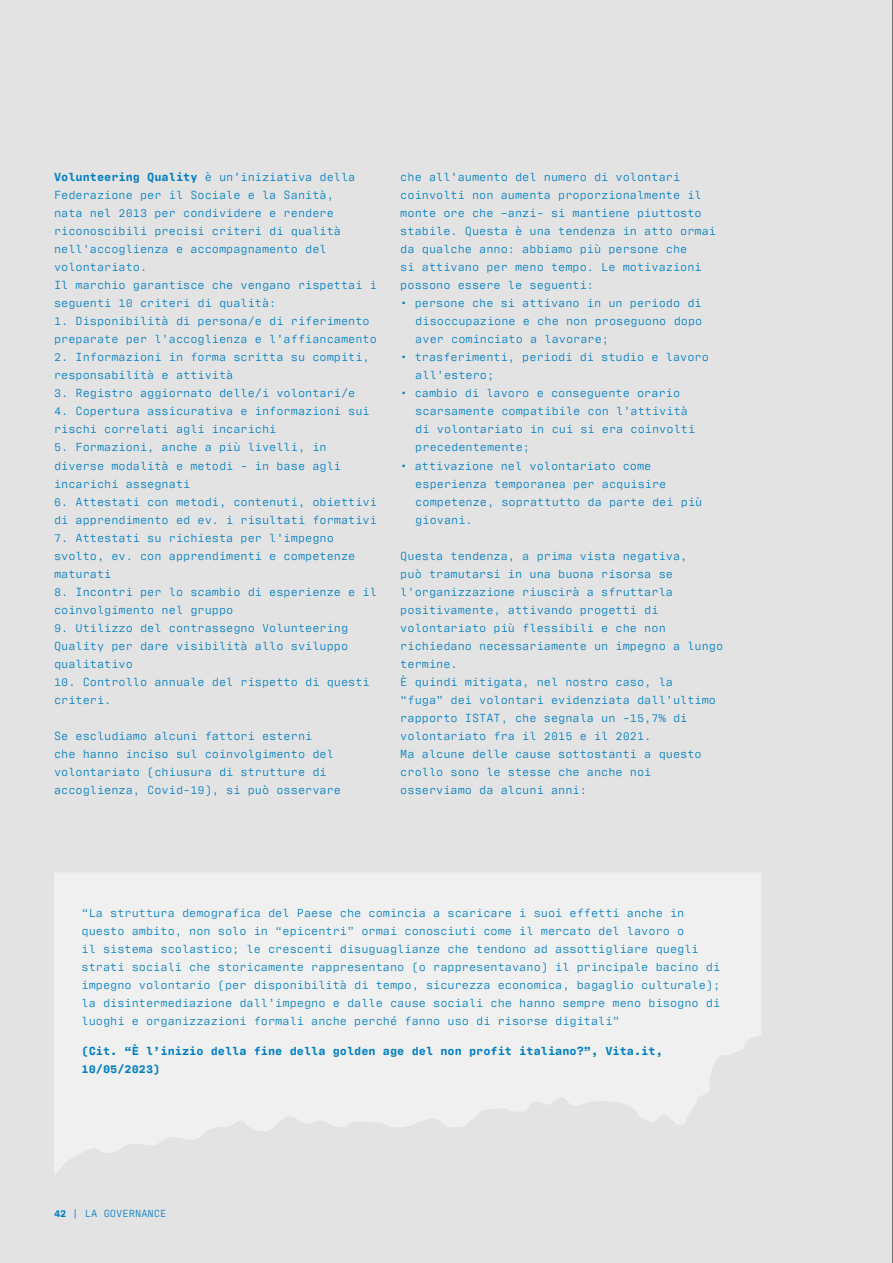
<style>
.page{position:relative;width:893px;height:1263px;background:#e3e3e3}
.page>*{position:absolute;margin:0;border:0;box-sizing:border-box;transform-origin:0 0}
.t1{font:12px/18px "Antarctican Mono";color:#007ec3}
.t2{font:700 12px/18px "Antarctican Mono";color:#007ec3}
.t3{font:10.5px "Antarctican Mono";color:#007ec3}
.s1{font-weight:700}
</style>
<div class="page">
<hr style="left:892px;top:0;width:1px;height:1263px;background:#000">
<svg style="left:54px;top:873px;width:707px;height:302px;fill:#f0f0f0"></svg>
<p class="t1" style="left:54px;top:167px;width:324px"><span class="s1">Volunteering Quality</span> è un’iniziativa della Federazione per il Sociale e la Sanità,<br>nata nel 2013 per condividere e rendere riconoscibili precisi criteri di qualità nell’accoglienza e accompagnamento del volontariato.<br>Il marchio garantisce che vengano rispettai i seguenti 10 criteri di qualità:</p>
<p class="t1" style="left:54px;top:311px;width:324px">1. Disponibilità di persona/e di riferimento preparate per l’accoglienza e l’affiancamento</p>
<p class="t1" style="left:54px;top:347px;width:317px">2. Informazioni in forma scritta su compiti, responsabilità e attività</p>
<p class="t1" style="left:54px;top:383px;width:303px">3. Registro aggiornato delle/i volontari/e</p>
<p class="t1" style="left:54px;top:401px;width:317px">4. Copertura assicurativa e informazioni sui rischi correlati agli incarichi</p>
<p class="t1" style="left:54px;top:437px;width:289px">5. Formazioni, anche a più livelli, in diverse modalità e metodi - in base agli incarichi assegnati</p>
<p class="t1" style="left:54px;top:491px;width:324px">6. Attestati con metodi, contenuti, obiettivi di apprendimento ed ev. i risultati formativi</p>
<p class="t1" style="left:54px;top:527px;width:303px">7. Attestati su richiesta per l’impegno svolto, ev. con apprendimenti e competenze maturati</p>
<p class="t1" style="left:54px;top:581px;width:324px">8. Incontri per lo scambio di esperienze e il coinvolgimento nel gruppo</p>
<p class="t1" style="left:54px;top:617px;width:296px;text-align:justify">9. Utilizzo del contrassegno Volunteering Quality per dare visibilità allo sviluppo qualitativo</p>
<p class="t1" style="left:54px;top:671px;width:317px">10. Controllo annuale del rispetto di questi criteri.</p>
<p class="t1" style="left:54px;top:725px;width:289px">Se escludiamo alcuni fattori esterni<br>che hanno inciso sul coinvolgimento del volontariato (chiusura di strutture di accoglienza, Covid-19), si può osservare</p>
<p class="t1" style="left:400px;top:167px;width:317px">che all’aumento del numero di volontari coinvolti non aumenta proporzionalmente il monte ore che –anzi- si mantiene piuttosto stabile. Questa è una tendenza in atto ormai da qualche anno: abbiamo più persone che<br>si attivano per meno tempo. Le motivazioni possono essere le seguenti:<br><span class="s1">∙</span> persone che si attivano in un periodo di</p>
<p class="t1" style="left:415px;top:311px;width:289px">disoccupazione e che non proseguono dopo</p>
<p class="t1" style="left:415px;top:329px;width:195px">aver cominciato a lavorare;</p>
<p class="t1" style="left:400px;top:347px;width:310px"><span class="s1">∙</span> trasferimenti, periodi di studio e lavoro</p>
<p class="t1" style="left:415px;top:365px;width:80px">all’estero;</p>
<p class="t1" style="left:400px;top:383px;width:281px"><span class="s1">∙</span> cambio di lavoro e conseguente orario</p>
<p class="t1" style="left:415px;top:401px;width:274px">scarsamente compatibile con l’attività</p>
<p class="t1" style="left:415px;top:419px;width:281px">di volontariato in cui si era coinvolti</p>
<p class="t1" style="left:415px;top:437px;width:116px">precedentemente;</p>
<p class="t1" style="left:400px;top:455px;width:253px"><span class="s1">∙</span> attivazione nel volontariato come</p>
<p class="t1" style="left:415px;top:473px;width:253px">esperienza temporanea per acquisire</p>
<p class="t1" style="left:415px;top:491px;width:289px">competenze, soprattutto da parte dei più</p>
<p class="t1" style="left:415px;top:509px;width:59px">giovani.</p>
<p class="t1" style="left:400px;top:545px;width:324px">Questa tendenza, a prima vista negativa,<br>può tramutarsi in una buona risorsa se l’organizzazione riuscirà a sfruttarla positivamente, attivando progetti di volontariato più flessibili e che non richiedano necessariamente un impegno a lungo termine.<br>È quindi mitigata, nel nostro caso, la<br>“fuga” dei volontari evidenziata dall’ultimo rapporto ISTAT, che segnala un -15,7% di volontariato fra il 2015 e il 2021.<br>Ma alcune delle cause sottostanti a questo crollo sono le stesse che anche noi osserviamo da alcuni anni:</p>
<p class="t1" style="left:82px;top:902px;width:640px">“La struttura demografica del Paese che comincia a scaricare i suoi effetti anche in questo ambito, non solo in “epicentri” ormai conosciuti come il mercato del lavoro o<br>il sistema scolastico; le crescenti disuguaglianze che tendono ad assottigliare quegli strati sociali che storicamente rappresentano (o rappresentavano) il principale bacino di impegno volontario (per disponibilità di tempo, sicurezza economica, bagaglio culturale); la disintermediazione dall’impegno e dalle cause sociali che hanno sempre meno bisogno di luoghi e organizzazioni formali anche perché fanno uso di risorse digitali”</p>
<p class="t2" style="left:82px;top:1040px;width:583px">(Cit. “È l’inizio della fine della golden age del non profit italiano?”, Vita.it,<br>10/05/2023)</p>
<p class="t3" style="left:54px;top:1205px;width:114px"><span class="s1">42</span> | LA GOVERNANCE</p>
</div>
